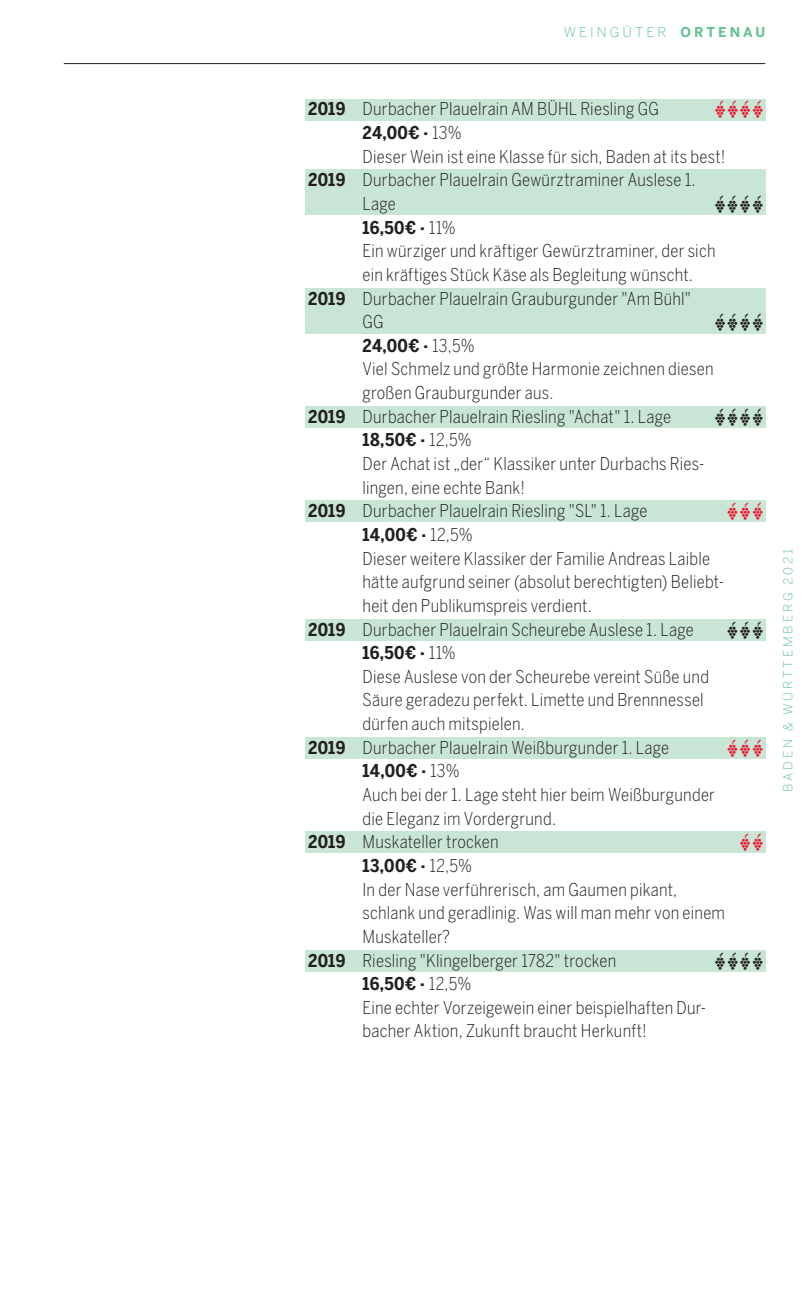
<style>
.page{position:relative;width:810px;height:1302px;background:#fff}
.page>*{position:absolute;margin:0;border:0;box-sizing:border-box;transform-origin:0 0}
.t1{font:300 17.55px "Benton Sans Condensed";letter-spacing:.015em;color:#231f20}
.t2{font:700 17.55px "Benton Sans Condensed";letter-spacing:.02em;color:#231f20}
.t3{font:300 13.5px "Benton Sans";letter-spacing:.225em;color:#63c294}
.t4{font:300 12.38px "Benton Sans";letter-spacing:.225em;color:#63c294}
.s1{font-weight:700}
.s2{font-weight:300}
</style>
<div class="page">
<div style="left:305px;top:99px;width:460px;height:21px;background:#c8e5d5"></div>
<div style="left:305px;top:170px;width:460px;height:45px;background:#c8e5d5"></div>
<div style="left:305px;top:288px;width:460px;height:45px;background:#c8e5d5"></div>
<div style="left:305px;top:406px;width:460px;height:21px;background:#c8e5d5"></div>
<div style="left:305px;top:500px;width:460px;height:22px;background:#c8e5d5"></div>
<div style="left:305px;top:619px;width:460px;height:21px;background:#c8e5d5"></div>
<div style="left:305px;top:737px;width:460px;height:21px;background:#c8e5d5"></div>
<div style="left:305px;top:831px;width:460px;height:22px;background:#c8e5d5"></div>
<div style="left:305px;top:949px;width:460px;height:22px;background:#c8e5d5"></div>
<hr style="left:64px;top:63px;width:701px;height:1px;background:#231f20">
<p class="t3" style="left:564px;top:24px;width:203px">WEINGÜTER <span class="s1">ORTENAU</span></p>
<p class="t1" style="left:308px;top:99px;width:352px"><span class="s1">2019</span> Durbacher Plauelrain AM BÜHL Riesling GG</p>
<p class="t2" style="left:362px;top:122px;width:101px">24,00€ · <span class="s2">13%</span></p>
<p class="t1" style="left:362px;top:146px;width:365px">Dieser Wein ist eine Klasse für sich, Baden at its best!</p>
<p class="t1" style="left:308px;top:169px;width:389px"><span class="s1">2019</span> Durbacher Plauelrain Gewürztraminer Auslese 1.</p>
<p class="t1" style="left:362px;top:193px;width:35px">Lage</p>
<p class="t2" style="left:362px;top:216px;width:95px">16,50€ · <span class="s2">11%</span></p>
<p class="t1" style="left:362px;top:240px;width:355px">Ein würziger und kräftiger Gewürztraminer, der sich</p>
<p class="t1" style="left:362px;top:264px;width:332px">ein kräftiges Stück Käse als Begleitung wünscht.</p>
<p class="t1" style="left:308px;top:288px;width:384px"><span class="s1">2019</span> Durbacher Plauelrain Grauburgunder "Am Bühl"</p>
<p class="t1" style="left:362px;top:311px;width:23px">GG</p>
<p class="t2" style="left:362px;top:334px;width:114px">24,00€ · <span class="s2">13,5%</span></p>
<p class="t1" style="left:362px;top:358px;width:353px">Viel Schmelz und größte Harmonie zeichnen diesen</p>
<p class="t1" style="left:362px;top:382px;width:193px">großen Grauburgunder aus.</p>
<p class="t1" style="left:308px;top:406px;width:364px"><span class="s1">2019</span> Durbacher Plauelrain Riesling "Achat" 1. Lage</p>
<p class="t2" style="left:362px;top:429px;width:111px">18,50€ · <span class="s2">12,5%</span></p>
<p class="t1" style="left:362px;top:453px;width:343px">Der Achat ist „der“ Klassiker unter Durbachs Ries-</p>
<p class="t1" style="left:362px;top:477px;width:164px">lingen, eine echte Bank!</p>
<p class="t1" style="left:308px;top:500px;width:341px"><span class="s1">2019</span> Durbacher Plauelrain Riesling "SL" 1. Lage</p>
<p class="t2" style="left:362px;top:523px;width:112px">14,00€ · <span class="s2">12,5%</span></p>
<p class="t1" style="left:362px;top:547px;width:349px">Dieser weitere Klassiker der Familie Andreas Laible</p>
<p class="t1" style="left:362px;top:571px;width:363px">hätte aufgrund seiner (absolut berechtigten) Beliebt-</p>
<p class="t1" style="left:362px;top:595px;width:231px">heit den Publikumspreis verdient.</p>
<p class="t1" style="left:308px;top:618px;width:387px"><span class="s1">2019</span> Durbacher Plauelrain Scheurebe Auslese 1. Lage</p>
<p class="t2" style="left:362px;top:641px;width:95px">16,50€ · <span class="s2">11%</span></p>
<p class="t1" style="left:362px;top:666px;width:348px">Diese Auslese von der Scheurebe vereint Süße und</p>
<p class="t1" style="left:362px;top:689px;width:343px">Säure geradezu perfekt. Limette und Brennnessel</p>
<p class="t1" style="left:362px;top:713px;width:164px">dürfen auch mitspielen.</p>
<p class="t1" style="left:308px;top:736px;width:363px"><span class="s1">2019</span> Durbacher Plauelrain Weißburgunder 1. Lage</p>
<p class="t2" style="left:362px;top:760px;width:99px">14,00€ · <span class="s2">13%</span></p>
<p class="t1" style="left:362px;top:784px;width:354px">Auch bei der 1. Lage steht hier beim Weißburgunder</p>
<p class="t1" style="left:362px;top:807px;width:195px">die Eleganz im Vordergrund.</p>
<p class="t1" style="left:308px;top:831px;width:192px"><span class="s1">2019</span> Muskateller trocken</p>
<p class="t2" style="left:362px;top:854px;width:111px">13,00€ · <span class="s2">12,5%</span></p>
<p class="t1" style="left:362px;top:878px;width:316px">In der Nase verführerisch, am Gaumen pikant,</p>
<p class="t1" style="left:362px;top:902px;width:364px">schlank und geradlinig. Was will man mehr von einem</p>
<p class="t1" style="left:362px;top:925px;width:89px">Muskateller?</p>
<p class="t1" style="left:308px;top:949px;width:310px"><span class="s1">2019</span> Riesling "Klingelberger 1782" trocken</p>
<p class="t2" style="left:362px;top:972px;width:110px">16,50€ · <span class="s2">12,5%</span></p>
<p class="t1" style="left:362px;top:996px;width:345px">Eine echter Vorzeigewein einer beispielhaften Dur-</p>
<p class="t1" style="left:362px;top:1020px;width:286px">bacher Aktion, Zukunft braucht Herkunft!</p>
<p class="t4" style="left:781px;top:791px;width:244px;rotate:-90deg">BADEN &amp; WÜRTTEMBERG 2021</p>
</div>
